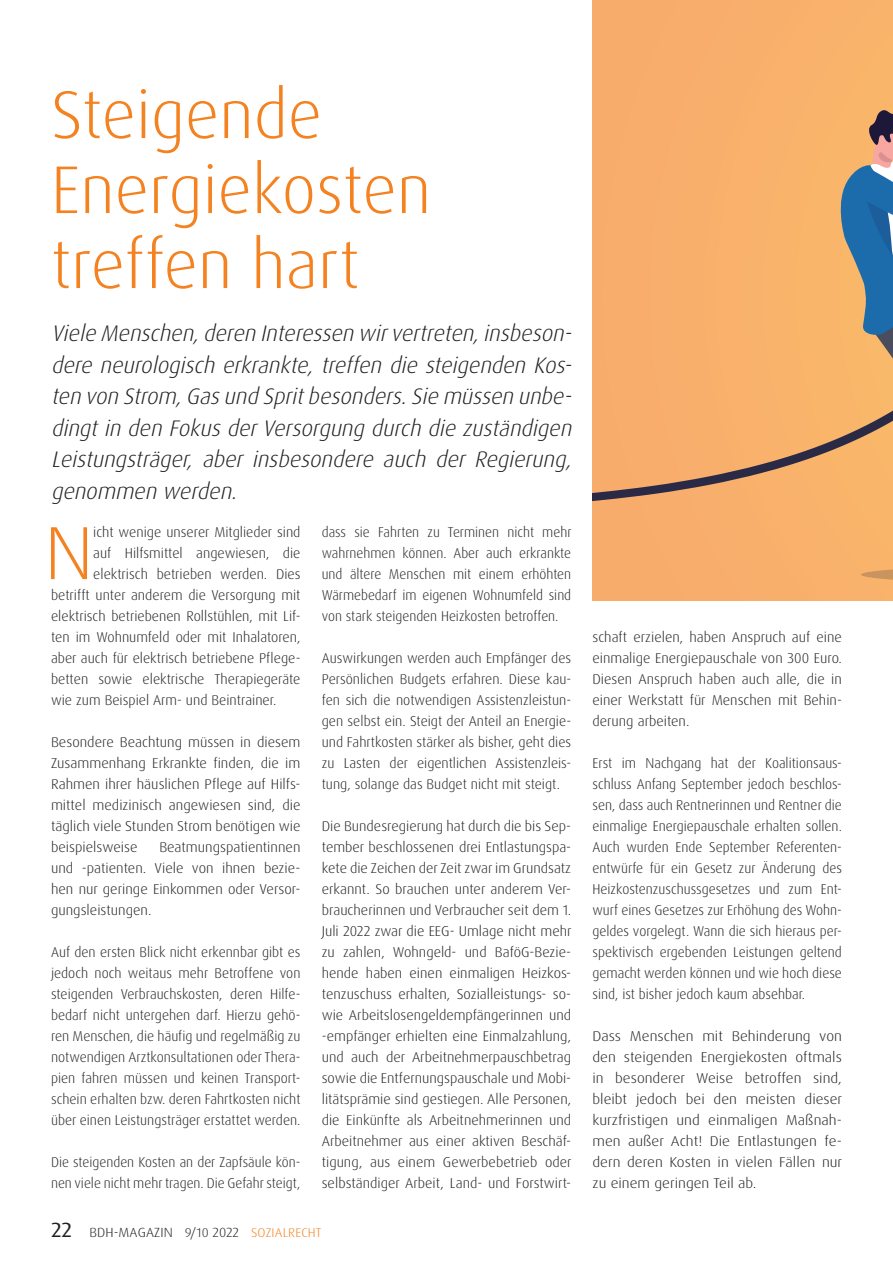
<style>
.page{position:relative;width:893px;height:1263px;background:#fff}
.page>*{position:absolute;margin:0;border:0;box-sizing:border-box;transform-origin:0 0}
.t1{font:300 75.3px "Dax OT";color:#f58220}
.t2{font:300 67.5px/75px "Dax OT";color:#f58220}
.t3{font:italic 300 22.5px/31.5px "Dax OT";color:#231f20;text-align:justify}
.t4{font:300 14.25px/21px "Dax OT";color:#231f20;text-align:justify}
.t5{font:300 14.25px/21px "Dax OT";color:#231f20;scale:.96 1}
.t6{font:300 14.25px/21px "Dax OT";color:#231f20;text-align:justify;scale:1.08 1}
.t7{font:300 13.2px "Dax OT";letter-spacing:.01em;color:#231f20;scale:1.06 1}
.s1{font-weight:400;font-size:20.55px}
.s2{font-size:12.75px}
.s3{font-size:12.75px;color:#f58220}
</style>
<div class="page">
<div style="left:592px;top:0;width:301px;height:600px;background:#f8af6b"></div>
<svg style="left:861px;top:569px;width:32px;height:11px"></svg>
<svg style="left:592px;top:440px;width:241px;height:62px"></svg>
<svg style="left:833px;top:110px;width:60px;height:340px"></svg>
<h2 class="t2" style="left:51px;top:78px;width:382px">Steigende<br>Energiekosten treffen hart</h2>
<p class="t3" style="left:51px;top:318px;width:528px">Viele Menschen,deren Interessen wirvertreten,insbeson&shy;dere neurologisch erkrankte, treffen die steigenden Kos&shy;ten von Strom,Gasund Spritbesonders.Sie müssen unbe&shy;dingtin den FokusderVersorgung durch die zuständigen Leistungsträger, aber insbesondere auch der Regierung, genommen werden.</p>
<h1 class="t1" style="left:45px;top:506px;width:50px">N</h1>
<p class="t4" style="left:93px;top:522px;width:209px">icht wenige unserer Mitglieder sind</p>
<p class="t4" style="left:93px;top:543px;width:209px">auf Hilfsmittel angewiesen, die</p>
<p class="t4" style="left:93px;top:564px;width:209px">elektrisch betrieben werden. Dies</p>
<p class="t4" style="left:51px;top:585px;width:251px">betrifft unter anderem die Versorgung mit</p>
<p class="t4" style="left:51px;top:606px;width:251px">elektrisch betriebenen Rollstühlen, mit Lif-</p>
<p class="t4" style="left:51px;top:627px;width:251px">ten im Wohnumfeld oder mit Inhalatoren,</p>
<p class="t4" style="left:51px;top:648px;width:251px">aber auch für elektrisch betriebene Pflege-</p>
<p class="t4" style="left:51px;top:669px;width:251px">betten sowie elektrische Therapiegeräte</p>
<p class="t4" style="left:51px;top:690px;width:227px">wie zum Beispiel Arm- und Beintrainer.</p>
<p class="t4" style="left:51px;top:732px;width:251px">Besondere Beachtung müssen in diesem Zusammenhang Erkrankte finden, die im Rahmen ihrer häuslichen Pflege auf Hilfs&shy;mittel medizinisch angewiesen sind, die täglich viele Stunden Strom benötigen wie beispielsweise</p>
<p class="t4" style="left:51px;top:837px;width:251px;text-indent:108px">Beatmungspatientinnen und -patienten. Viele von ihnen bezie&shy;hen nur geringe Einkommen oder Versor&shy;gungsleistungen.</p>
<p class="t4" style="left:51px;top:942px;width:251px">Auf den ersten Blick nicht erkennbar gibt es jedoch noch weitaus mehr Betroffene von steigenden Verbrauchskosten, deren Hilfe&shy;bedarf nicht untergehen darf. Hierzu gehö&shy;ren Menschen, die häufig und regelmäßig zu notwendigen Arztkonsultationen oder Thera&shy;pien fahren müssen und keinen Transport&shy;schein erhalten bzw. deren Fahrtkosten nicht über einen Leistungsträger erstattet werden.</p>
<p class="t5" style="left:51px;top:1152px;width:261px">Die steigenden Kosten an der Zapfsäule kön&shy;nen viele nicht mehr tragen. Die Gefahr steigt,</p>
<p class="t5" style="left:322px;top:522px;width:262px;text-align:justify">dass sie Fahrten zu Terminen nicht mehr wahrnehmen können. Aber auch erkrankte und ältere Menschen mit einem erhöhten Wärmebedarf im eigenen Wohnumfeld sind von stark steigenden Heizkosten betroffen.</p>
<p class="t4" style="left:322px;top:648px;width:251px">Auswirkungen werden auch Empfänger des Persönlichen Budgets erfahren. Diese kau&shy;fen sich die notwendigen Assistenzleistun&shy;gen selbst ein. Steigt der Anteil an Energie&shy;und Fahrtkosten stärker als bisher, geht dies zu Lasten der eigentlichen Assistenzleis&shy;tung, solange das Budget nicht mit steigt.</p>
<p class="t4" style="left:322px;top:816px;width:251px">Die Bundesregierung hat durch die bis Sep&shy;tember beschlossenen drei Entlastungspa&shy;kete die Zeichen der Zeit zwar im Grundsatz erkannt. So brauchen unter anderem Ver&shy;braucherinnen und Verbraucher seit dem 1.<br>Juli 2022 zwar die EEG- Umlage nicht mehr zu zahlen, Wohngeld- und BaföG-Bezie&shy;hende haben einen einmaligen Heizkos&shy;tenzuschuss erhalten, Sozialleistungs- so&shy;wie Arbeitslosengeldempfängerinnen und -empfänger erhielten eine Einmalzahlung, und auch der Arbeitnehmerpauschbetrag sowie die Entfernungspauschale und Mobi&shy;litätsprämie sind gestiegen. Alle Personen, die Einkünfte als Arbeitnehmerinnen und Arbeitnehmer aus einer aktiven Beschäf&shy;tigung, aus einem Gewerbebetrieb oder selbständiger Arbeit, Land- und Forstwirt-</p>
<p class="t7" style="left:51px;top:1224px;width:257px"><span class="s1">22</span> BDH-MAGAZIN <span class="s2">9/10</span> 2022 <span class="s3">SOZIALRECHT</span></p>
<p class="t4" style="left:592px;top:627px;width:251px">schaft erzielen, haben Anspruch auf eine einmalige Energiepauschale von 300 Euro.<br>Diesen Anspruch haben auch alle, die in einer Werkstatt für Menschen mit Behin&shy;derung arbeiten.</p>
<p class="t4" style="left:592px;top:753px;width:251px">Erst im Nachgang hat der Koalitionsaus&shy;schluss Anfang September jedoch beschlos&shy;sen, dass auch Rentnerinnen und Rentner die einmalige Energiepauschale erhalten sollen.<br>Auch wurden Ende September Referenten&shy;entwürfe für ein Gesetz zur Änderung des Heizkostenzuschussgesetzes und zum Ent&shy;wurf eines Gesetzes zur Erhöhung des Wohn&shy;geldes vorgelegt. Wann die sich hieraus per&shy;spektivisch ergebenden Leistungen geltend gemacht werden können und wie hoch diese sind, ist bisher jedoch kaum absehbar.</p>
<p class="t6" style="left:592px;top:1026px;width:233px">Dass Menschen mit Behinderung von den steigenden Energiekosten oftmals in besonderer Weise betroffen sind, bleibt jedoch bei den meisten dieser kurzfristigen und einmaligen Maßnah&shy;men außer Acht! Die Entlastungen fe&shy;dern deren Kosten in vielen Fällen nur zu einem geringen Teil ab.</p>
</div>
